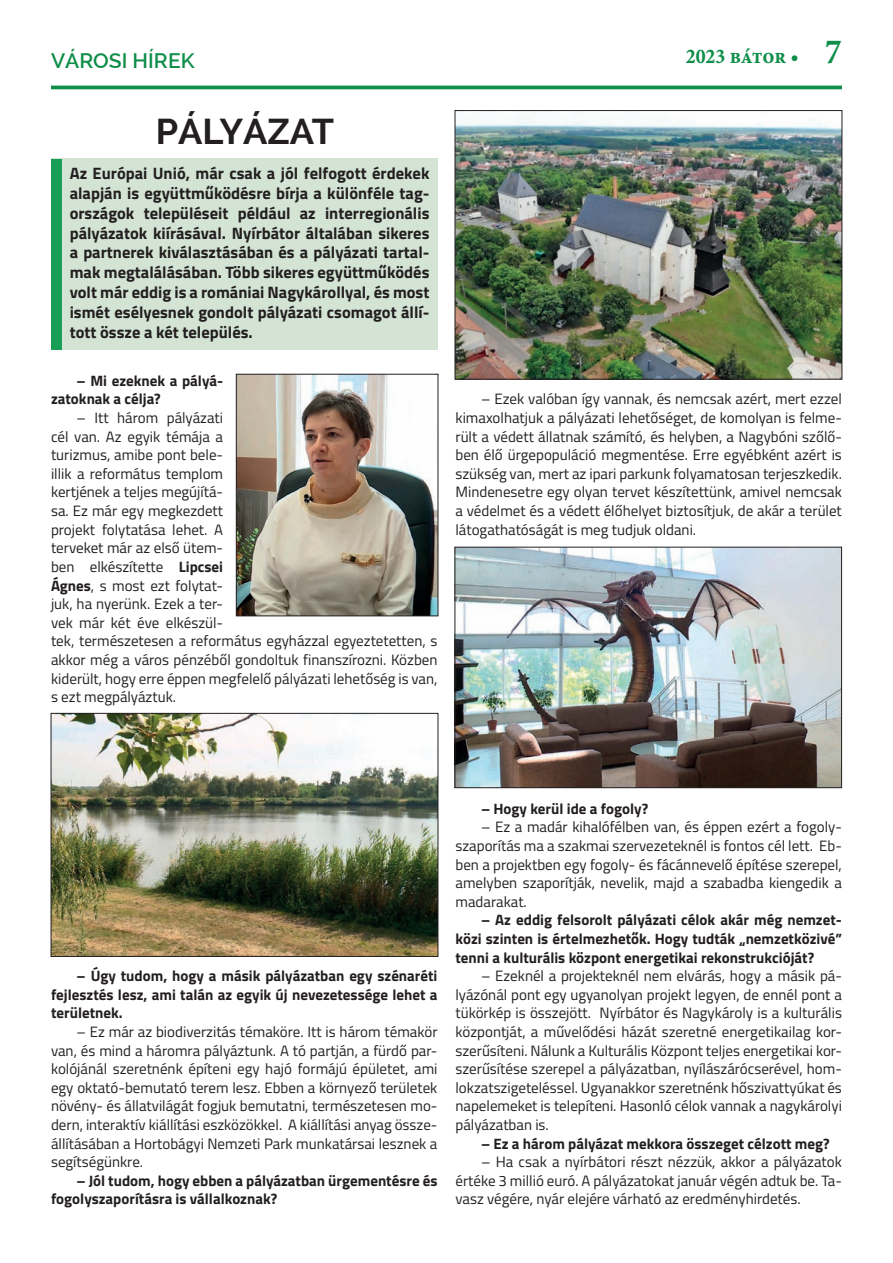
<style>
.page{position:relative;width:893px;height:1263px;background:#fff}
.page>*{position:absolute;margin:0;border:0;box-sizing:border-box;transform-origin:0 0}
.t1{font:700 36px "Raleway";color:#231f20}
.t2{font:21px "Minion Pro Bold Cn Capt";letter-spacing:-.005em;color:#0e8e49}
.t3{font:600 21px "Raleway";color:#0e8e49}
.t4{font:700 16.5px/19.8px "Titillium";color:#231f20;text-align:justify}
.t5{font:15px/18.6px "Titillium";color:#231f20;text-align:justify}
.t6{font:700 15px/18.6px "Titillium";color:#231f20}
.s1{font-weight:700}
.s2{font-size:35.55px}
</style>
<div class="page">
<hr style="left:51px;top:86px;width:791px;height:3px;background:#0e8e49">
<div style="left:51px;top:158px;width:387px;height:192px;background:#d3e4d4"></div>
<div style="left:51px;top:159px;width:10px;height:190px;background:#199f55"></div>
<img style="left:238px;top:376px;width:198px;height:238px">
<div style="left:236px;top:374px;width:202px;height:242px;border:1px solid #231f20"></div>
<img style="left:457px;top:114px;width:383px;height:263px">
<div style="left:455px;top:110px;width:387px;height:269px;border:1px solid #231f20"></div>
<img style="left:53px;top:715px;width:383px;height:240px">
<div style="left:51px;top:713px;width:387px;height:244px;border:1px solid #231f20"></div>
<img style="left:457px;top:549px;width:383px;height:237px">
<div style="left:455px;top:547px;width:387px;height:241px;border:1px solid #231f20"></div>
<h2 class="t3" style="left:51px;top:48px;width:145px">VÁROSI HÍREK</h2>
<h1 class="t1" style="left:156px;top:111px;width:180px">PÁLYÁZAT</h1>
<p class="t4" style="left:70px;top:163px;width:361px">Az Európai Unió, már csak a jól felfogott érdekek alapján is együttműködésre bírja a különféle tag&shy;országok településeit például az interregionális pályázatok kiírásával. Nyírbátor általában sikeres a partnerek kiválasztásában és a pályázati tartal&shy;mak megtalálásában. Több sikeres együttműködés volt már eddig is a romániai Nagykárollyal, és most ismét esélyesnek gondolt pályázati csomagot állí&shy;tott össze a két település.</p>
<p class="t6" style="left:51px;top:371px;width:174px;text-indent:26px">– Mi ezeknek a pályá&shy;zatoknak a célja?</p>
<p class="t5" style="left:51px;top:408px;width:388px;text-align:left;text-indent:26px">– Itt három pályázati<br>cél van. Az egyik témája a<br>turizmus, amibe pont bele-<br>illik a református templom<br>kertjének a teljes megújítá-<br>sa. Ez már egy megkezdett<br>projekt folytatása lehet. A<br>terveket már az első ütem-<br>ben elkészítette <span class="s1">Lipcsei<br>Ágnes</span>, s most ezt folytat-<br>juk, ha nyerünk. Ezek a ter-<br>vek már két éve elkészül-<br>tek, természetesen a református egyházzal egyeztetetten, s akkor még a város pénzéből gondoltuk finanszírozni. Közben kiderült, hogy erre éppen megfelelő pályázati lehetőség is van, s ezt megpályáztuk.</p>
<h2 class="t2" style="left:686px;top:42px;width:158px">2023 bátor • <span class="s2">7</span></h2>
<p class="t5" style="left:455px;top:389px;width:388px;text-indent:26px">– Ezek valóban így vannak, és nemcsak azért, mert ezzel kimaxolhatjuk a pályázati lehetőséget, de komolyan is felme&shy;rült a védett állatnak számító, és helyben, a Nagybóni szőlő&shy;ben élő ürgepopuláció megmentése. Erre egyébként azért is szükség van, mert az ipari parkunk folyamatosan terjeszkedik.<br>Mindenesetre egy olyan tervet készítettünk, amivel nemcsak a védelmet és a védett élőhelyet biztosítjuk, de akár a terület látogathatóságát is meg tudjuk oldani.</p>
<p class="t6" style="left:51px;top:966px;width:388px;text-align:justify;text-indent:26px">– Úgy tudom, hogy a másik pályázatban egy szénaréti fejlesztés lesz, ami talán az egyik új nevezetessége lehet a területnek.</p>
<p class="t5" style="left:51px;top:1022px;width:388px;text-indent:26px">– Ez már az biodiverzitás témaköre. Itt is három témakör van, és mind a háromra pályáztunk. A tó partján, a fürdő par&shy;kolójánál szeretnénk építeni egy hajó formájú épületet, ami egy oktató-bemutató terem lesz. Ebben a környező területek növény- és állatvilágát fogjuk bemutatni, természetesen mo&shy;dern, interaktív kiállítási eszközökkel. A kiállítási anyag össze&shy;állításában a Hortobágyi Nemzeti Park munkatársai lesznek a segítségünkre.</p>
<p class="t6" style="left:51px;top:1170px;width:388px;text-indent:26px">– Jól tudom, hogy ebben a pályázatban ürgementésre és fogolyszaporításra is vállalkoznak?</p>
<p class="t6" style="left:481px;top:798px;width:169px">– Hogy kerül ide a fogoly?</p>
<p class="t5" style="left:455px;top:817px;width:388px;text-indent:26px">– Ez a madár kihalófélben van, és éppen ezért a fogoly&shy;szaporítás ma a szakmai szervezeteknél is fontos cél lett. Eb&shy;ben a projektben egy fogoly- és fácánnevelő építése szerepel, amelyben szaporítják, nevelik, majd a szabadba kiengedik a madarakat.</p>
<p class="t6" style="left:455px;top:910px;width:388px;text-align:justify;text-indent:26px">– Az eddig felsorolt pályázati célok akár még nemzet&shy;közi szinten is értelmezhetők. Hogy tudták „nemzetközivé” tenni a kulturális központ energetikai rekonstrukcióját?</p>
<p class="t5" style="left:455px;top:966px;width:388px;text-indent:26px">– Ezeknél a projekteknél nem elvárás, hogy a másik pá&shy;lyázónál pont egy ugyanolyan projekt legyen, de ennél pont a tükörkép is összejött. Nyírbátor és Nagykároly is a kulturális központját, a művelődési házát szeretné energetikailag kor&shy;szerűsíteni. Nálunk a Kulturális Központ teljes energetikai kor&shy;szerűsítése szerepel a pályázatban, nyílászárócserével, hom&shy;lokzatszigeteléssel. Ugyanakkor szeretnénk hőszivattyúkat és napelemeket is telepíteni. Hasonló célok vannak a nagykárolyi pályázatban is.</p>
<p class="t6" style="left:481px;top:1133px;width:350px">– Ez a három pályázat mekkora összeget célzott meg?</p>
<p class="t5" style="left:455px;top:1152px;width:388px;text-indent:26px">– Ha csak a nyírbátori részt nézzük, akkor a pályázatok értéke 3 millió euró. A pályázatokat január végén adtuk be. Ta&shy;vasz végére, nyár elejére várható az eredményhirdetés.</p>
</div>
